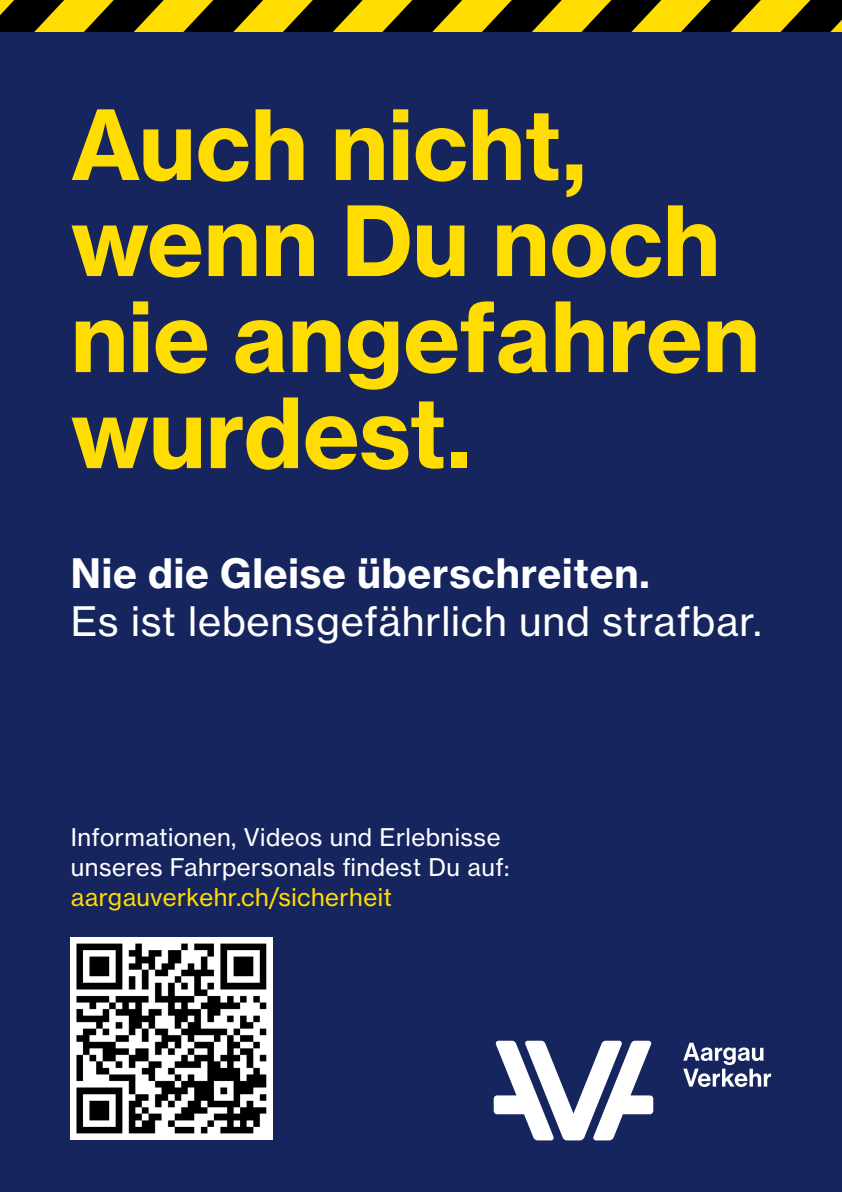
<style>
.page{position:relative;width:842px;height:1192px;background:#fff}
.page>*{position:absolute;margin:0;border:0;box-sizing:border-box;transform-origin:0 0}
.t1{font:95px/96px "N Haas Grotesk TX Std 75 Bd";color:#fd0}
.t2{font:40px "N Haas Grotesk TX Std 55 Rg";letter-spacing:.02em;color:#fff}
.t3{font:40px "N Haas Grotesk TX Std 75 Bd";letter-spacing:.02em;color:#fff}
.t4{font:24px/30px "N Haas Grotesk TX Std 55 Rg";letter-spacing:.02em;color:#fff}
.t5{font:24px "N Haas Grotesk TX Std 55 Rg";letter-spacing:.02em;color:#fd0}
</style>
<div class="page">
<svg style="left:0;top:0;width:842px;height:32px;background:#796900"></svg>
<div style="left:0;top:32px;width:842px;height:1160px;background:#17255f"></div>
<img style="left:71px;top:938px;width:201px;height:201px">
<svg style="left:494px;top:1041px;width:159px;height:99px"></svg>
<svg style="left:683px;top:1043px;width:88px;height:44px"></svg>
<h1 class="t1" style="left:71px;top:97px;width:691px">Auch nicht, wenn Du noch nie angefahren wurdest.</h1>
<h2 class="t3" style="left:71px;top:548px;width:580px">Nie die Gleise überschreiten.</h2>
<h2 class="t2" style="left:71px;top:597px;width:692px">Es ist lebensgefährlich und strafbar.</h2>
<p class="t4" style="left:71px;top:822px;width:440px">Informationen, Videos und Erlebnisse unseres Fahrpersonals findest Du auf:</p>
<p class="t5" style="left:71px;top:883px;width:323px">aargauverkehr.ch/sicherheit</p>
</div>
